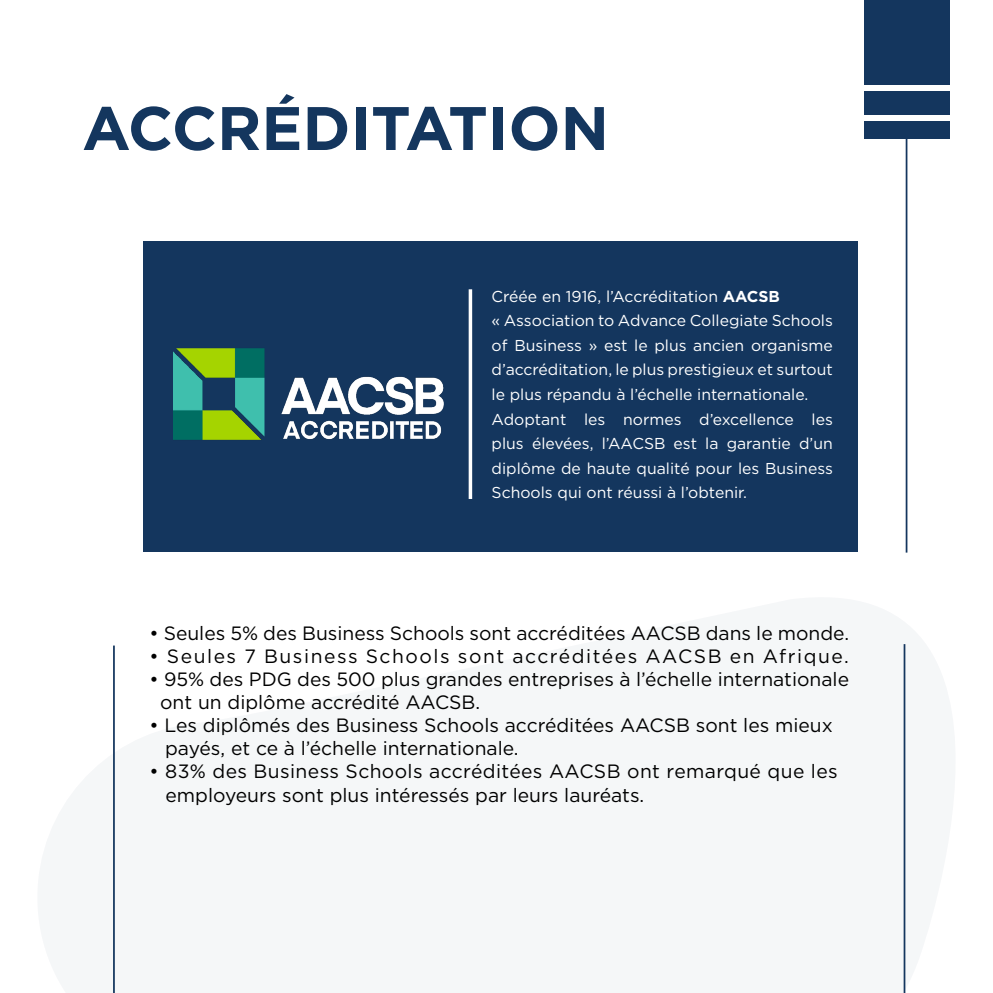
<style>
.page{position:relative;width:993px;height:993px;background:#fff}
.page>*{position:absolute;margin:0;border:0;box-sizing:border-box;transform-origin:0 0}
.t1{font:700 61.25px "Gotham";color:#14365e}
.t2{font:19.25px "Gotham";color:#000}
.t3{font:19.25px "Gotham";letter-spacing:.02em;color:#000}
.t4{font:19.25px "Gotham";letter-spacing:.08em;color:#000}
.t5{font:15.75px/24.5px "Gotham";color:#fff;text-align:justify}
.s1{font-weight:700}
</style>
<div class="page">
<div style="left:143px;top:241px;width:714px;height:310px;background:#14365e"></div>
<svg style="left:468px;top:289px;width:4px;height:210px"></svg>
<img style="left:174px;top:348px;width:270px;height:92px">
<hr style="left:113px;top:645px;width:2px;height:347px;background:#14365e">
<hr style="left:903px;top:644px;width:2px;height:348px;background:#14365e">
<div style="left:864px;top:0;width:85px;height:84px;background:#14365e"></div>
<div style="left:864px;top:91px;width:85px;height:24px;background:#14365e"></div>
<div style="left:864px;top:121px;width:85px;height:18px;background:#14365e"></div>
<hr style="left:905px;top:139px;width:2px;height:413px;background:#14365e">
<p class="t1" style="left:82px;top:88px;width:528px">ACCRÉDITATION</p>
<p class="t5" style="left:491px;top:283px;width:289px">Créée en 1916, l’Accréditation <span class="s1">AACSB</span></p>
<p class="t5" style="left:491px;top:308px;width:342px">« Association to Advance Collegiate Schools of Business » est le plus ancien organisme d’accréditation, le plus prestigieux et surtout le plus répandu à l’échelle internationale.</p>
<p class="t5" style="left:491px;top:406px;width:342px">Adoptant les normes d’excellence les plus élevées, l’AACSB est la garantie d’un diplôme de haute qualité pour les Business Schools qui ont réussi à l’obtenir.</p>
<p class="t2" style="left:149px;top:620px;width:701px">• Seules 5% des Business Schools sont accréditées AACSB dans le monde.</p>
<p class="t4" style="left:149px;top:643px;width:700px">• Seules 7 Business Schools sont accréditées AACSB en Afrique.</p>
<p class="t2" style="left:149px;top:666px;width:701px">• 95% des PDG des 500 plus grandes entreprises à l’échelle internationale</p>
<p class="t2" style="left:160px;top:689px;width:321px">ont un diplôme accrédité AACSB.</p>
<p class="t2" style="left:149px;top:712px;width:684px">• Les diplômés des Business Schools accréditées AACSB sont les mieux</p>
<p class="t2" style="left:165px;top:736px;width:355px">payés, et ce à l’échelle internationale.</p>
<p class="t3" style="left:149px;top:759px;width:689px">• 83% des Business Schools accréditées AACSB ont remarqué que les</p>
<p class="t2" style="left:165px;top:782px;width:480px">employeurs sont plus intéressés par leurs lauréats.</p>
</div>
